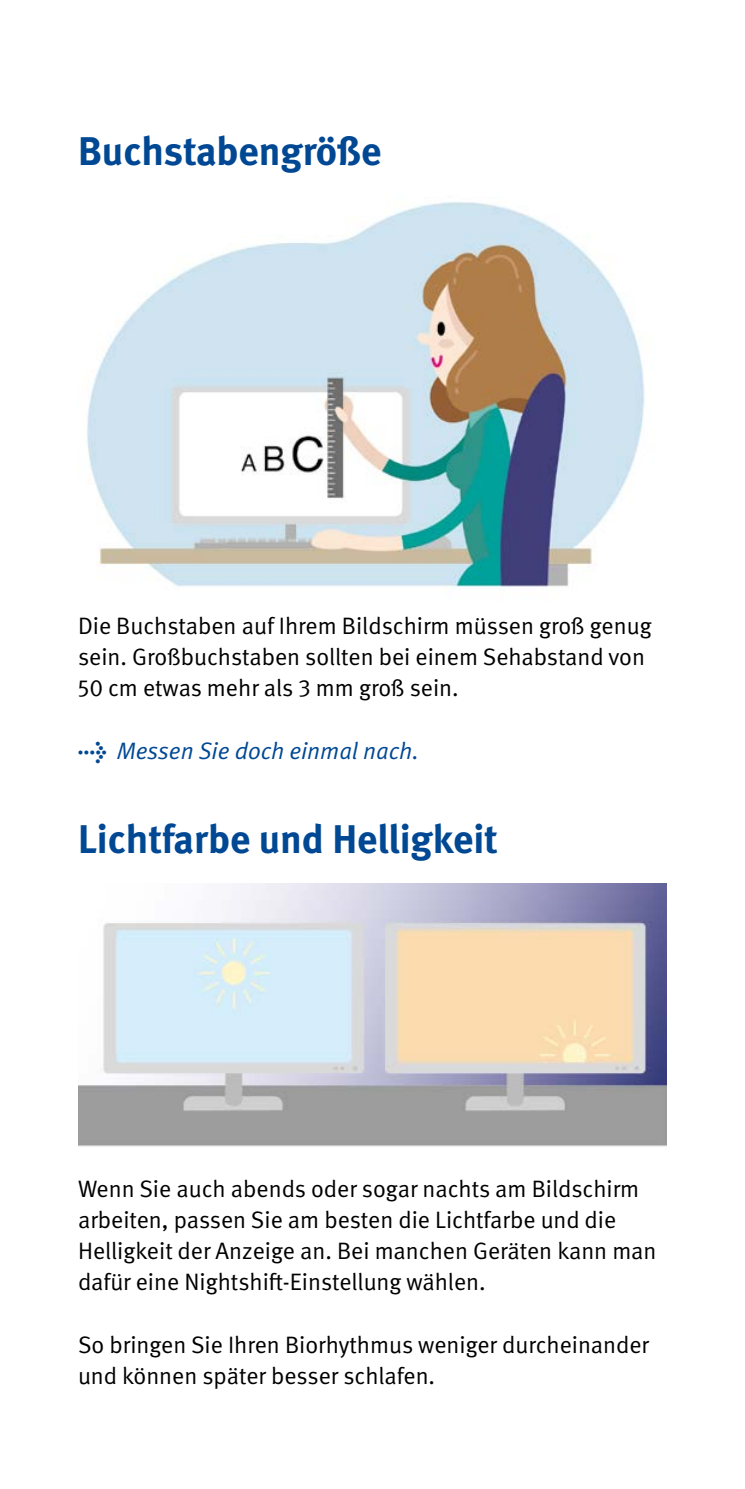
<style>
.page{position:relative;width:745px;height:1489px;background:#fff}
.page>*{position:absolute;margin:0;border:0;box-sizing:border-box;transform-origin:0 0}
._01_Überschriften_D_-_Überschrift_schwarz{font:700 40px "DGUV Meta";color:#004893}
._02_Fließtext_Fließtext_9_5pt{font:23.75px/31.2px "DGUV Meta";color:#000}
._02_Fließtext_Fließtext_9_5pt-2{font:italic 23.75px "DGUV Meta";color:#004893}
.s1{font-weight:700;font-style:normal}
</style>
<div class="page">
<img style="left:87px;top:201px;width:558px;height:389px">
<img style="left:78px;top:883px;width:588px;height:264px">
<h1 class="_01_Überschriften_D_-_Überschrift_schwarz" style="left:78px;top:127px;width:305px">Buchstabengröße</h1>
<p class="_02_Fließtext_Fließtext_9_5pt" style="left:78px;top:610px;width:575px">Die Buchstaben auf Ihrem Bildschirm müssen groß genug sein. Großbuchstaben sollten bei einem Sehabstand von<br>50 cm etwas mehr als 3 mm groß sein.</p>
<p class="_02_Fließtext_Fließtext_9_5pt-2" style="left:78px;top:736px;width:342px"><span class="s1">→</span> Messen Sie doch einmal nach.</p>
<h1 class="_01_Überschriften_D_-_Überschrift_schwarz" style="left:78px;top:814px;width:421px">Lichtfarbe und Helligkeit</h1>
<p class="_02_Fließtext_Fließtext_9_5pt" style="left:78px;top:1173px;width:579px">Wenn Sie auch abends oder sogar nachts am Bildschirm arbeiten, passen Sie am besten die Lichtfarbe und die Helligkeit der Anzeige an. Bei manchen Geräten kann man dafür eine Nightshift-Einstellung wählen.</p>
<p class="_02_Fließtext_Fließtext_9_5pt" style="left:78px;top:1329px;width:572px">So bringen Sie Ihren Biorhythmus weniger durcheinander und können später besser schlafen.</p>
</div>
